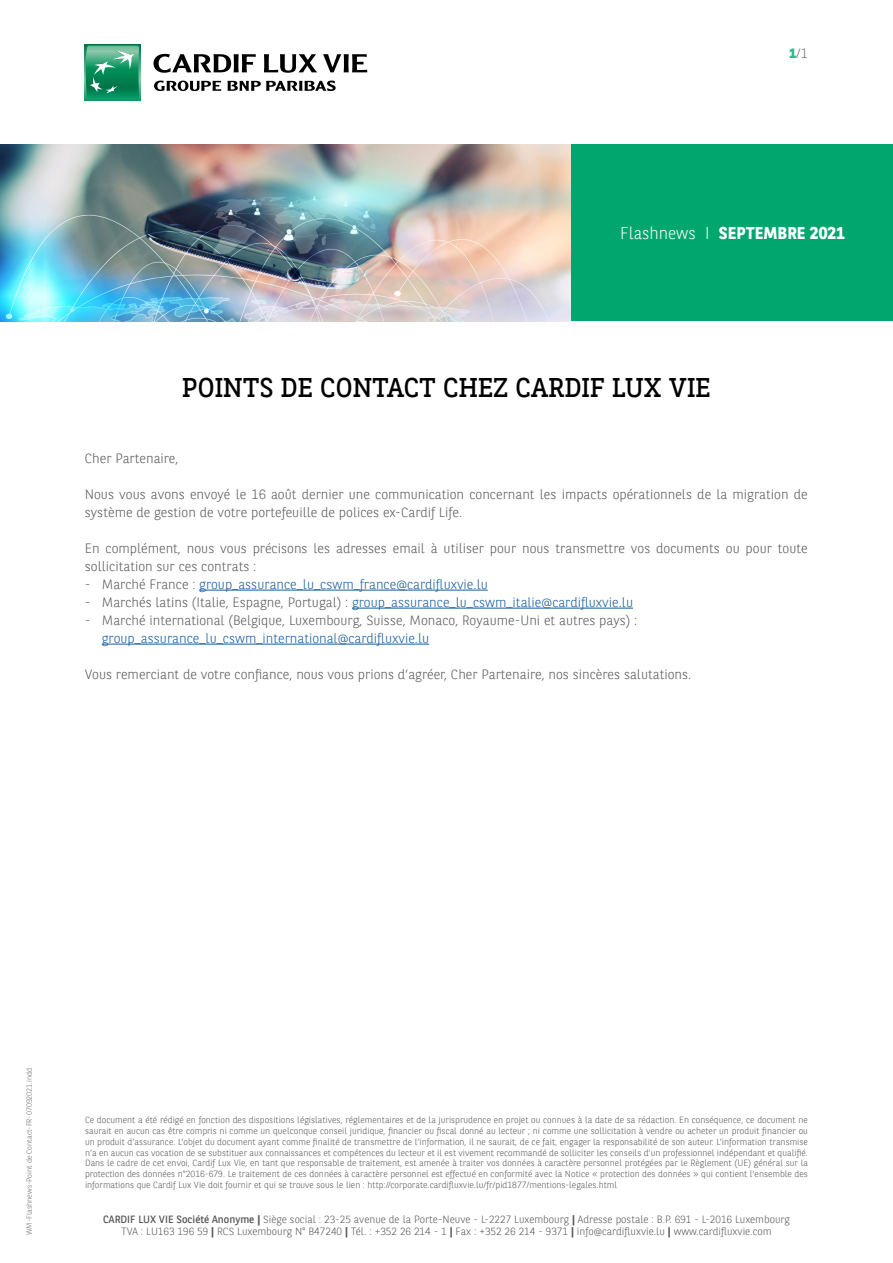
<style>
.page{position:relative;width:893px;height:1263px;background:#fff}
.page>*{position:absolute;margin:0;border:0;box-sizing:border-box;transform-origin:0 0}
.Chapitre{font:27px "BNPP Slab Serif";color:#000001}
.Body{font:700 17.1px "BNPP Sans";color:#fff}
.Body-2{font:300 13.5px/18px "BNPP Sans";color:#57585a}
.Body-3{font:300 13.5px "BNPP Sans";color:#175d9e}
.t1{font:300 13.5px "BNPP Sans";color:#6c6d70}
.t2{font:300 10.5px/12.6px "BNPP Sans";color:#57585a;text-align:center}
.Note_bas_de_page{font:300 9px/10.8px "BNPP Sans";color:#57585a;text-align:justify}
.t3{font:300 7.5px "BNPP Sans";color:#6c6d70}
.s1{font-weight:800;color:#30ba93}
.s2{font-weight:300}
.s3{color:#57585a}
.s4{font-weight:400}
.s5{font-weight:700}
</style>
<div class="page">
<div style="left:85px;top:45px;width:55px;height:55px;background:#0d9b6a"></div>
<svg style="left:86px;top:46px;width:53px;height:52px;background:#36a077"></svg>
<svg style="left:154px;top:81px;width:67px;height:10px"></svg>
<svg style="left:228px;top:81px;width:108px;height:10px"></svg>
<svg style="left:153px;top:54px;width:103px;height:19px"></svg>
<svg style="left:264px;top:54px;width:53px;height:19px"></svg>
<svg style="left:323px;top:54px;width:44px;height:18px"></svg>
<hr style="left:199px;top:590px;width:289px;height:1px;background:#175d9e">
<hr style="left:352px;top:608px;width:281px;height:1px;background:#175d9e">
<hr style="left:102px;top:644px;width:327px;height:1px;background:#175d9e">
<img style="left:0;top:145px;width:572px;height:176px">
<div style="left:572px;top:145px;width:321px;height:176px;background:#00a66e"></div>
<h3 class="t1" style="left:789px;top:44px;width:20px"><span class="s1">1</span>/1</h3>
<p class="Body" style="left:620px;top:222px;width:226px"><span class="s2">Flashnews I</span> SEPTEMBRE 2021</p>
<p class="Chapitre" style="left:182px;top:369px;width:530px">POINTS DE CONTACT CHEZ CARDIF LUX VIE</p>
<p class="Body-2" style="left:85px;top:449px;width:95px">Cher Partenaire,</p>
<p class="Body-2" style="left:85px;top:485px;width:724px">Nous vous avons envoyé le 16 août dernier une communication concernant les impacts opérationnels de la migration de système de gestion de votre portefeuille de polices ex-Cardif Life.</p>
<p class="Body-2" style="left:85px;top:539px;width:724px">En complément, nous vous précisons les adresses email à utiliser pour nous transmettre vos documents ou pour toute sollicitation sur ces contrats :</p>
<p class="Body-3" style="left:85px;top:575px;width:404px"><span class="s3">- Marché France :</span> group_assurance_lu_cswm_france@cardifluxvie.lu</p>
<p class="Body-3" style="left:85px;top:593px;width:550px"><span class="s3">- Marchés latins (Italie, Espagne, Portugal) :</span> group_assurance_lu_cswm_italie@cardifluxvie.lu</p>
<p class="Body-2" style="left:85px;top:611px;width:554px">- Marché international (Belgique, Luxembourg, Suisse, Monaco, Royaume-Uni et autres pays) :</p>
<p class="Body-3" style="left:102px;top:629px;width:329px">group_assurance_lu_cswm_international@cardifluxvie.lu</p>
<p class="Body-2" style="left:85px;top:665px;width:608px">Vous remerciant de votre confiance, nous vous prions d’agréer, Cher Partenaire, nos sincères salutations.</p>
<p class="t3" style="left:24px;top:1235px;width:169px;rotate:-90deg">WM-Flashnews-Point de Contact-FR-07092021.indd</p>
<p class="Note_bas_de_page" style="left:85px;top:1114px;width:724px">Ce document a été rédigé en fonction des dispositions législatives, réglementaires et de la jurisprudence en projet ou connues à la date de sa rédaction. En conséquence, ce document ne saurait en aucun cas être compris ni comme un quelconque conseil juridique, financier ou fiscal donné au lecteur ; ni comme une sollicitation à vendre ou acheter un produit financier ou un produit d’assurance. L’objet du document ayant comme finalité de transmettre de l’information, il ne saurait, de ce fait, engager la responsabilité de son auteur. L’information transmise n’a en aucun cas vocation de se substituer aux connaissances et compétences du lecteur et il est vivement recommandé de solliciter les conseils d’un professionnel indépendant et qualifié.<br>Dans le cadre de cet envoi, Cardif Lux Vie, en tant que responsable de traitement, est amenée à traiter vos données à caractère personnel protégées par le Règlement (UE) général sur la protection des données n°2016-679. Le traitement de ces données à caractère personnel est effectué en conformité avec la Notice « protection des données » qui contient l’ensemble des informations que Cardif Lux Vie doit fournir et qui se trouve sous le lien : http://corporate.cardifluxvie.lu/fr/pid1877/mentions-legales.html</p>
<p class="t2" style="left:103px;top:1212px;width:688px"><span class="s4">CARDIF LUX VIE Société Anonyme</span> <span class="s5">|</span> Siège social : 23-25 avenue de la Porte-Neuve - L-2227 Luxembourg <span class="s5">|</span> Adresse postale : B.P. 691 - L-2016 Luxembourg<br>TVA : LU163 196 59 <span class="s5">|</span> RCS Luxembourg N° B47240 <span class="s5">|</span> Tél. : +352 26 214 - 1 <span class="s5">|</span> Fax : +352 26 214 - 9371 <span class="s5">|</span> info@cardifluxvie.lu <span class="s5">|</span> www.cardifluxvie.com</p>
</div>
